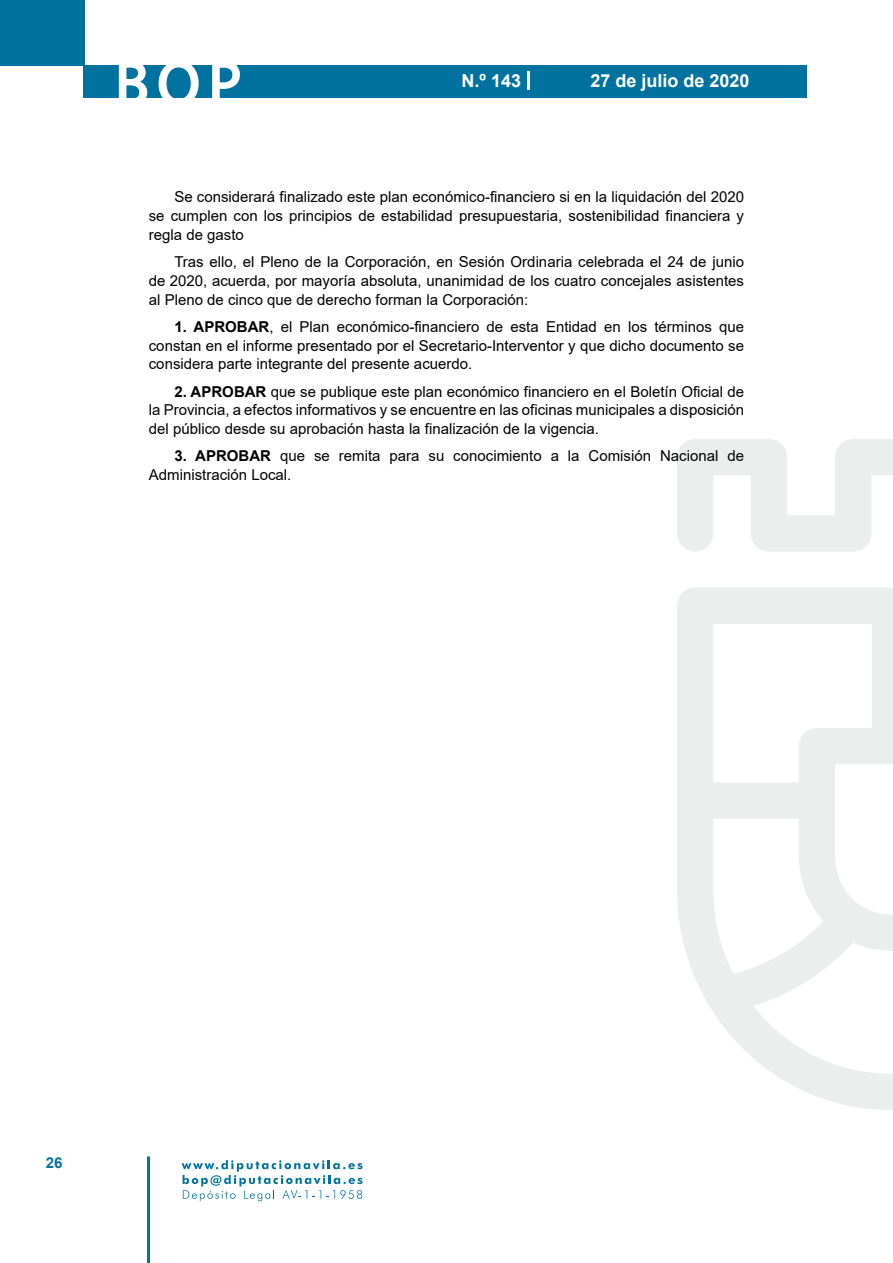
<style>
.page{position:relative;width:893px;height:1263px;background:#fff}
.page>*{position:absolute;margin:0;border:0;box-sizing:border-box;transform-origin:0 0}
.t1{font:500 61.5px "Avant Garde";color:#fff}
.t2{font:700 18px "Arial";color:#fff}
.t3{font:15px/18.8px "Arial";color:#000;text-align:justify}
.t4{font:700 15px "Arial";color:#04739f}
.s1{font-weight:700}
</style>
<div class="page">
<div style="left:0;top:0;width:85px;height:65px;background:#00729f"></div>
<div style="left:84px;top:65px;width:723px;height:33px;background:#00729f"></div>
<svg style="left:118px;top:65px;width:30px;height:33px"></svg>
<svg style="left:158px;top:65px;width:41px;height:33px"></svg>
<svg style="left:212px;top:65px;width:28px;height:33px"></svg>
<svg style="left:182px;top:1160px;width:181px;height:41px"></svg>
<hr style="left:147px;top:1156px;width:3px;height:107px;background:#04739f">
<svg style="left:528px;top:71px;width:2px;height:19px"></svg>
<svg style="left:677px;top:439px;width:216px;height:671px"></svg>
<h1 class="t1" style="left:115px;top:46px;width:128px">BOP</h1>
<p class="t2" style="left:462px;top:68px;width:61px">N.º 143</p>
<p class="t2" style="left:590px;top:68px;width:161px">27 de julio de 2020</p>
<p class="t3" style="left:149px;top:188px;width:597px;text-indent:26px">Se considerará finalizado este plan económico-financiero si en la liquidación del 2020 se cumplen con los principios de estabilidad presupuestaria, sostenibilidad financiera y regla de gasto</p>
<p class="t3" style="left:149px;top:252px;width:597px;text-indent:26px">Tras ello, el Pleno de la Corporación, en Sesión Ordinaria celebrada el 24 de junio de 2020, acuerda, por mayoría absoluta, unanimidad de los cuatro concejales asistentes al Pleno de cinco que de derecho forman la Corporación:</p>
<p class="t3" style="left:149px;top:317px;width:597px;text-indent:26px"><span class="s1">1. APROBAR</span>, el Plan económico-financiero de esta Entidad en los términos que constan en el informe presentado por el Secretario-Interventor y que dicho documento se considera parte integrante del presente acuerdo.</p>
<p class="t3" style="left:149px;top:382px;width:597px;text-indent:26px"><span class="s1">2. APROBAR</span> que se publique este plan económico financiero en el Boletín Oficial de la Provincia, a efectos informativos y se encuentre en las oficinas municipales a disposición del público desde su aprobación hasta la finalización de la vigencia.</p>
<p class="t3" style="left:149px;top:447px;width:597px;text-indent:26px"><span class="s1">3. APROBAR</span> que se remita para su conocimiento a la Comisión Nacional de<br>Administración Local.</p>
<p class="t4" style="left:46px;top:1152px;width:18px">26</p>
</div>
